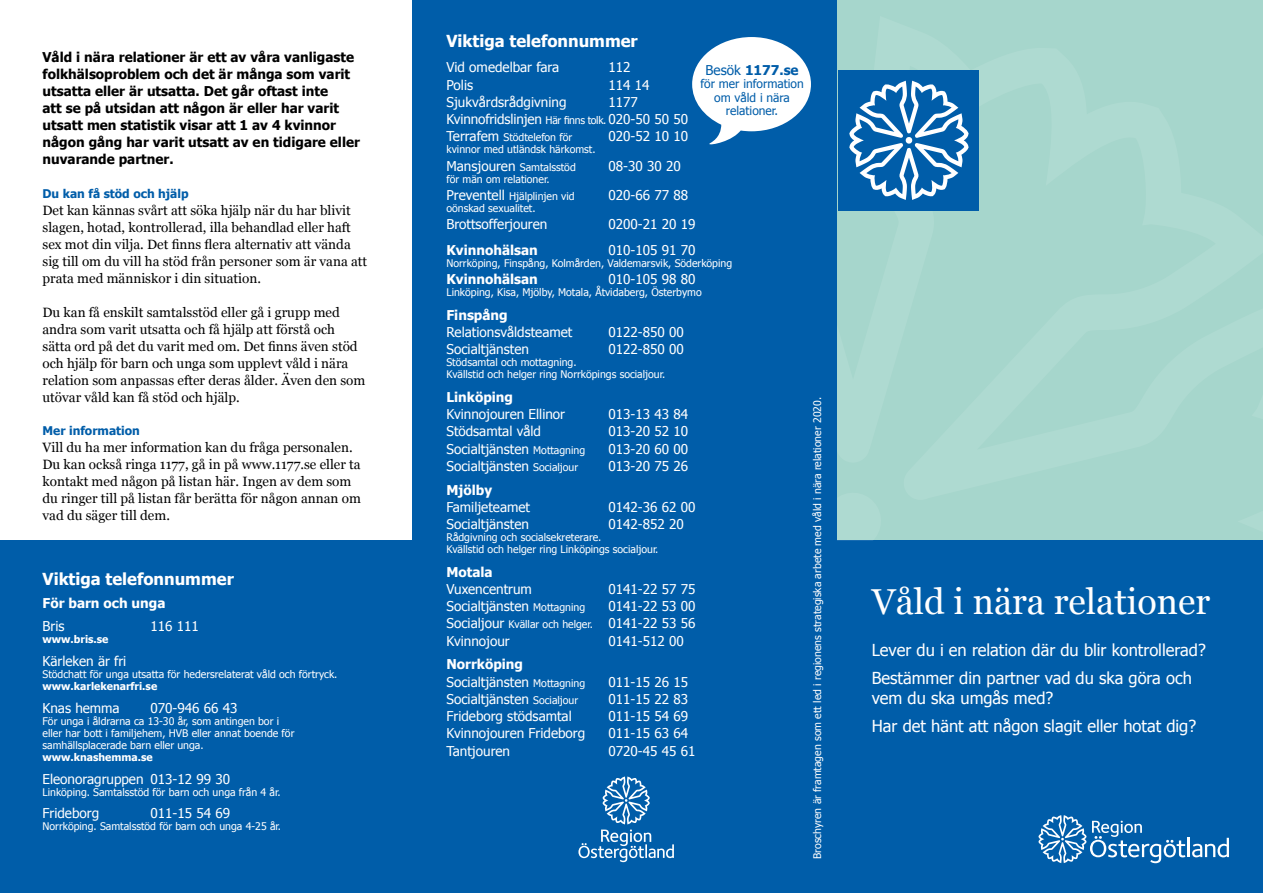
<style>
.page{position:relative;width:1263px;height:893px;background:#fff}
.page>*{position:absolute;margin:0;border:0;box-sizing:border-box;transform-origin:0 0}
.t1{font:36px "Georgia";color:#fff}
.t2{font:16.5px/28.3px "Tahoma";color:#fff}
.t3{font:700 16.5px "Tahoma";color:#fff}
.t4{font:13.5px/17.2px "Tahoma";color:#fff}
.t5{font:13.5px/17px "Georgia";color:#000}
.t6{font:700 13.5px/17px "Tahoma";color:#000}
.t7{font:700 13.5px "Tahoma";color:#fff}
.t8{font:700 13.5px "Tahoma";color:#005da9}
.t9{font:12px/13.5px "Tahoma";color:#005da9;text-align:center}
.t10{font:700 12px "Tahoma";color:#005da9}
.t11{font:10.5px/12px "Tahoma";color:#fff}
.t12{font:700 10.5px "Tahoma";color:#fff}
.s1{font-weight:400}
.s2{font-size:10.5px}
.s3{font-size:13.5px}
.s4{font-weight:700}
</style>
<div class="page">
<div style="left:412px;top:0;width:426px;height:893px;background:#005da9"></div>
<div style="left:0;top:540px;width:412px;height:353px;background:#005da9"></div>
<div style="left:838px;top:0;width:425px;height:642px;background:#a6d6cc"></div>
<div style="left:838px;top:540px;width:425px;height:353px;background:#005da9"></div>
<svg style="left:692px;top:37px;width:119px;height:108px"></svg>
<svg style="left:578px;top:776px;width:96px;height:86px"></svg>
<hr style="left:1187px;top:838px;width:3px;height:19px;background:#fff">
<svg style="left:1192px;top:838px;width:37px;height:19px"></svg>
<svg style="left:1038px;top:815px;width:147px;height:48px"></svg>
<div style="left:839px;top:70px;width:140px;height:140px;background:#005da9"></div>
<svg style="left:849px;top:81px;width:119px;height:119px"></svg>
<p class="t6" style="left:43px;top:48px;width:319px">Våld i nära relationer är ett av våra vanligaste folkhälsoproblem och det är många som varit utsatta eller är utsatta. Det går oftast inte<br>att se på utsidan att någon är eller har varit utsatt men statistik visar att 1 av 4 kvinnor någon gång har varit utsatt av en tidigare eller nuvarande partner.</p>
<p class="t10" style="left:43px;top:185px;width:148px">Du kan få stöd och hjälp</p>
<p class="t5" style="left:43px;top:201px;width:326px">Det kan kännas svårt att söka hjälp när du har blivit slagen, hotad, kontrollerad, illa behandlad eller haft sex mot din vilja. Det finns flera alternativ att vända sig till om du vill ha stöd från personer som är vana att prata med människor i din situation.</p>
<p class="t5" style="left:43px;top:303px;width:324px">Du kan få enskilt samtalsstöd eller gå i grupp med andra som varit utsatta och få hjälp att förstå och sätta ord på det du varit med om. Det finns även stöd och hjälp för barn och unga som upplevt våld i nära relation som anpassas efter deras ålder. Även den som utövar våld kan få stöd och hjälp.</p>
<p class="t10" style="left:43px;top:423px;width:99px">Mer information</p>
<p class="t5" style="left:43px;top:439px;width:320px">Vill du ha mer information kan du fråga personalen.<br>Du kan också ringa 1177, gå in på www.1177.se eller ta kontakt med någon på listan här. Ingen av dem som du ringer till på listan får berätta för någon annan om vad du säger till dem.</p>
<p class="t3" style="left:43px;top:567px;width:193px">Viktiga telefonnummer</p>
<p class="t7" style="left:43px;top:594px;width:124px">För barn och unga</p>
<p class="t4" style="left:43px;top:617px;width:23px">Bris</p>
<p class="t4" style="left:151px;top:617px;width:50px">116 111</p>
<p class="t12" style="left:43px;top:632px;width:68px">www.bris.se</p>
<p class="t4" style="left:43px;top:652px;width:85px">Kärleken är fri</p>
<p class="t11" style="left:43px;top:668px;width:296px">Stödchatt för unga utsatta för hedersrelaterat våld och förtryck.</p>
<p class="t12" style="left:43px;top:679px;width:116px">www.karlekenarfri.se</p>
<p class="t4" style="left:43px;top:699px;width:79px">Knas hemma</p>
<p class="t4" style="left:151px;top:699px;width:89px">070-946 66 43</p>
<p class="t11" style="left:43px;top:714px;width:253px">För unga i åldrarna ca 13-30 år, som antingen bor i eller har bott i familjehem, HVB eller annat boende för samhällsplacerade barn eller unga.</p>
<p class="t12" style="left:43px;top:750px;width:112px">www.knashemma.se</p>
<p class="t4" style="left:43px;top:769px;width:189px">Eleonoragruppen 013-12 99 30</p>
<p class="t11" style="left:43px;top:785px;width:240px">Linköping. Samtalsstöd för barn och unga från 4 år.</p>
<p class="t4" style="left:43px;top:804px;width:58px">Frideborg</p>
<p class="t4" style="left:151px;top:804px;width:81px">011-15 54 69</p>
<p class="t11" style="left:43px;top:820px;width:240px">Norrköping. Samtalsstöd för barn och unga 4-25 år.</p>
<p class="t3" style="left:446px;top:29px;width:193px">Viktiga telefonnummer</p>
<p class="t4" style="left:446px;top:58px;width:114px">Vid omedelbar fara</p>
<p class="t4" style="left:608px;top:58px;width:24px">112</p>
<p class="t4" style="left:446px;top:76px;width:28px">Polis</p>
<p class="t4" style="left:608px;top:76px;width:43px">114 14</p>
<p class="t4" style="left:446px;top:93px;width:121px">Sjukvårdsrådgivning</p>
<p class="t8" style="left:706px;top:60px;width:95px"><span class="s1">Besök</span> 1177.se</p>
<p class="t9" style="left:700px;top:76px;width:105px">för mer information om våld i nära relationer.</p>
<p class="t4" style="left:446px;top:93px;width:243px;text-indent:162px">1177<br>Kvinnofridslinjen <span class="s2">Här finns tolk.</span> 020-50 50 50</p>
<p class="t11" style="left:446px;top:131px;width:127px"><span class="s3">Terrafem</span> Stödtelefon för</p>
<p class="t4" style="left:608px;top:127px;width:81px">020-52 10 10</p>
<p class="t11" style="left:446px;top:140px;width:151px;line-height:17.2px">kvinnor med utländsk härkomst.<br><span class="s3">Mansjouren</span> Samtalsstöd</p>
<p class="t4" style="left:608px;top:157px;width:74px">08-30 30 20</p>
<p class="t11" style="left:446px;top:170px;width:130px;line-height:17.2px">för män om relationer.<br><span class="s3">Preventell</span> Hjälplinjen vid</p>
<p class="t4" style="left:608px;top:186px;width:81px">020-66 77 88</p>
<p class="t11" style="left:446px;top:202px;width:91px">oönskad sexualitet.</p>
<p class="t4" style="left:446px;top:215px;width:102px">Brottsofferjouren</p>
<p class="t4" style="left:608px;top:215px;width:89px">0200-21 20 19</p>
<p class="t7" style="left:446px;top:241px;width:93px">Kvinnohälsan</p>
<p class="t4" style="left:608px;top:241px;width:89px">010-105 91 70</p>
<p class="t11" style="left:446px;top:257px;width:287px">Norrköping, Finspång, Kolmården, Valdemarsvik, Söderköping</p>
<p class="t7" style="left:446px;top:270px;width:93px">Kvinnohälsan</p>
<p class="t4" style="left:608px;top:270px;width:89px">010-105 98 80</p>
<p class="t11" style="left:446px;top:286px;width:257px">Linköping, Kisa, Mjölby, Motala, Åtvidaberg, Österbymo</p>
<p class="t7" style="left:446px;top:305px;width:63px">Finspång</p>
<p class="t4" style="left:446px;top:323px;width:127px">Relationsvåldsteamet</p>
<p class="t4" style="left:608px;top:323px;width:77px">0122-850 00</p>
<p class="t4" style="left:446px;top:340px;width:84px">Socialtjänsten</p>
<p class="t4" style="left:608px;top:340px;width:77px">0122-850 00</p>
<p class="t11" style="left:446px;top:356px;width:220px">Stödsamtal och mottagning.<br>Kvällstid och helger ring Norrköpings socialjour.</p>
<p class="t7" style="left:446px;top:388px;width:68px">Linköping</p>
<p class="t4" style="left:446px;top:405px;width:120px">Kvinnojouren Ellinor</p>
<p class="t4" style="left:608px;top:405px;width:81px">013-13 43 84</p>
<p class="t4" style="left:446px;top:422px;width:96px">Stödsamtal våld</p>
<p class="t4" style="left:608px;top:422px;width:81px">013-20 52 10</p>
<p class="t4" style="left:446px;top:440px;width:140px">Socialtjänsten <span class="s2">Mottagning</span></p>
<p class="t4" style="left:608px;top:440px;width:81px">013-20 60 00</p>
<p class="t4" style="left:446px;top:457px;width:133px">Socialtjänsten <span class="s2">Socialjour</span></p>
<p class="t4" style="left:608px;top:457px;width:81px">013-20 75 26</p>
<p class="t7" style="left:446px;top:480px;width:47px">Mjölby</p>
<p class="t4" style="left:446px;top:498px;width:85px">Familjeteamet</p>
<p class="t4" style="left:608px;top:498px;width:89px">0142-36 62 00</p>
<p class="t4" style="left:446px;top:515px;width:84px">Socialtjänsten</p>
<p class="t4" style="left:608px;top:515px;width:77px">0142-852 20</p>
<p class="t11" style="left:446px;top:531px;width:213px">Rådgivning och socialsekreterare.<br>Kvällstid och helger ring Linköpings socialjour.</p>
<p class="t7" style="left:446px;top:562px;width:48px">Motala</p>
<p class="t4" style="left:446px;top:580px;width:87px">Vuxencentrum</p>
<p class="t4" style="left:608px;top:580px;width:89px">0141-22 57 75</p>
<p class="t4" style="left:446px;top:597px;width:140px">Socialtjänsten <span class="s2">Mottagning</span></p>
<p class="t4" style="left:446px;top:597px;width:251px;text-align:justify;text-indent:162px">0141-22 53 00<br>Socialjour <span class="s2">Kvällar och helger.</span> 0141-22 53 56<br>Kvinnojour</p>
<p class="t4" style="left:608px;top:632px;width:77px">0141-512 00</p>
<p class="t4" style="left:446px;top:655px;width:140px"><span class="s4">Norrköping<br></span>Socialtjänsten <span class="s2">Mottagning</span></p>
<p class="t4" style="left:608px;top:672px;width:81px">011-15 26 15</p>
<p class="t4" style="left:446px;top:690px;width:133px">Socialtjänsten <span class="s2">Socialjour</span></p>
<p class="t4" style="left:608px;top:690px;width:81px">011-15 22 83</p>
<p class="t4" style="left:446px;top:707px;width:127px">Frideborg stödsamtal</p>
<p class="t4" style="left:608px;top:707px;width:81px">011-15 54 69</p>
<p class="t4" style="left:446px;top:724px;width:140px">Kvinnojouren Frideborg</p>
<p class="t4" style="left:608px;top:724px;width:81px">011-15 63 64</p>
<p class="t4" style="left:446px;top:741px;width:65px">Tantjouren</p>
<p class="t4" style="left:608px;top:741px;width:89px">0720-45 45 61</p>
<p class="t11" style="left:811px;top:859px;width:463px;rotate:-90deg">Broschyren är framtagen som ett led i regionens strategiska arbete med våld i nära relationer 2020.</p>
<h1 class="t1" style="left:872px;top:575px;width:340px">Våld i nära relationer</h1>
<p class="t2" style="left:872px;top:635px;width:336px">Lever du i en relation där du blir kontrollerad?<br>Bestämmer din partner vad du ska göra och</p>
<p class="t2" style="left:872px;top:683px;width:326px">vem du ska umgås med?<br>Har det hänt att någon slagit eller hotat dig?</p>
</div>
